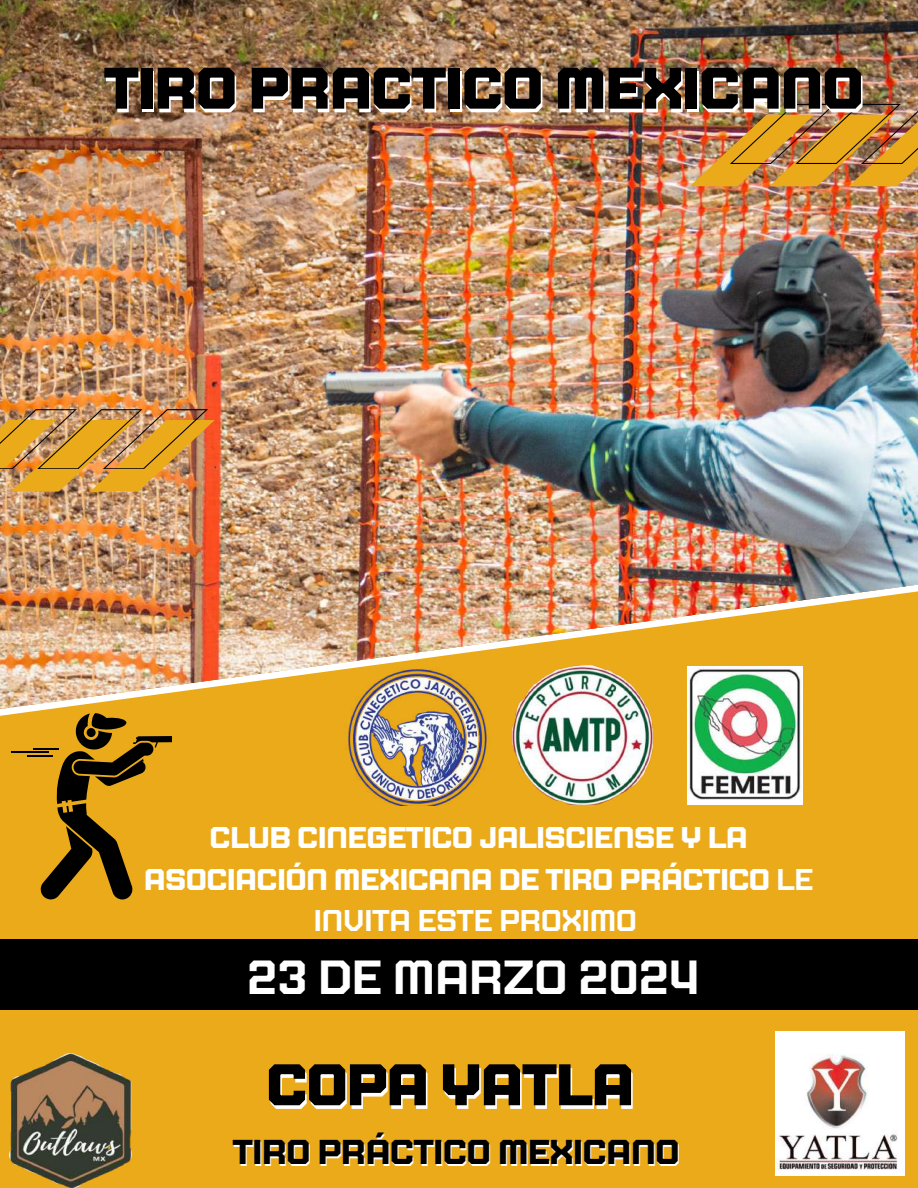
<style>
.page{position:relative;width:918px;height:1188px;background:#fff}
.page>*{position:absolute;margin:0;border:0;box-sizing:border-box;transform-origin:0 0}
.t1{font:800 58.5px "Jaturat";letter-spacing:-.045em;color:#000}
.t2{font:600 47.85px "Jaturat";letter-spacing:-.045em;color:#fff}
.t3{font:700 34.5px "Jaturat";letter-spacing:-.045em;color:#000}
.t4{font:700 30px/41.7px "Jaturat";letter-spacing:-.045em;color:#fff;text-align:center}
.s1{font-weight:600}
</style>
<div class="page">
<img style="left:0;top:0;width:918px;height:565px">
<img style="left:690px;top:104px;width:228px;height:82px">
<img style="left:0;top:409px;width:215px;height:83px">
<img style="left:0;top:565px;width:918px;height:623px">
<div style="left:0;top:939px;width:918px;height:71px;background:#000"></div>
<svg style="left:27px;top:713px;width:145px;height:186px;background:#a87911"></svg>
<hr style="left:11px;top:752px;width:37px;height:1px;background:#000">
<img style="left:513px;top:665px;width:139px;height:140px">
<img style="left:687px;top:667px;width:116px;height:137px">
<img style="left:338px;top:665px;width:156px;height:141px">
<img style="left:9px;top:1054px;width:123px;height:134px">
<img style="left:776px;top:1031px;width:128px;height:144px">
<h1 class="t1" style="left:103px;top:62px;width:763px">TIRO PRACTICO MEXICANO</h1>
<p class="t4" style="left:144px;top:818px;width:672px">CLUB CINEGETICO JALISCIENSE Y LA<br>ASOCIACIÓN MEXICANA DE TIRO PRÁCTICO <span class="s1">LE<br>INVITA ESTE PROXIMO</span></p>
<h2 class="t2" style="left:246px;top:956px;width:456px">23 DE MARZO 2024</h2>
<h1 class="t1" style="left:266px;top:1058px;width:371px">COPA YATLA</h1>
<p class="t3" style="left:232px;top:1136px;width:449px">TIRO PRÁCTICO MEXICANO</p>
</div>
